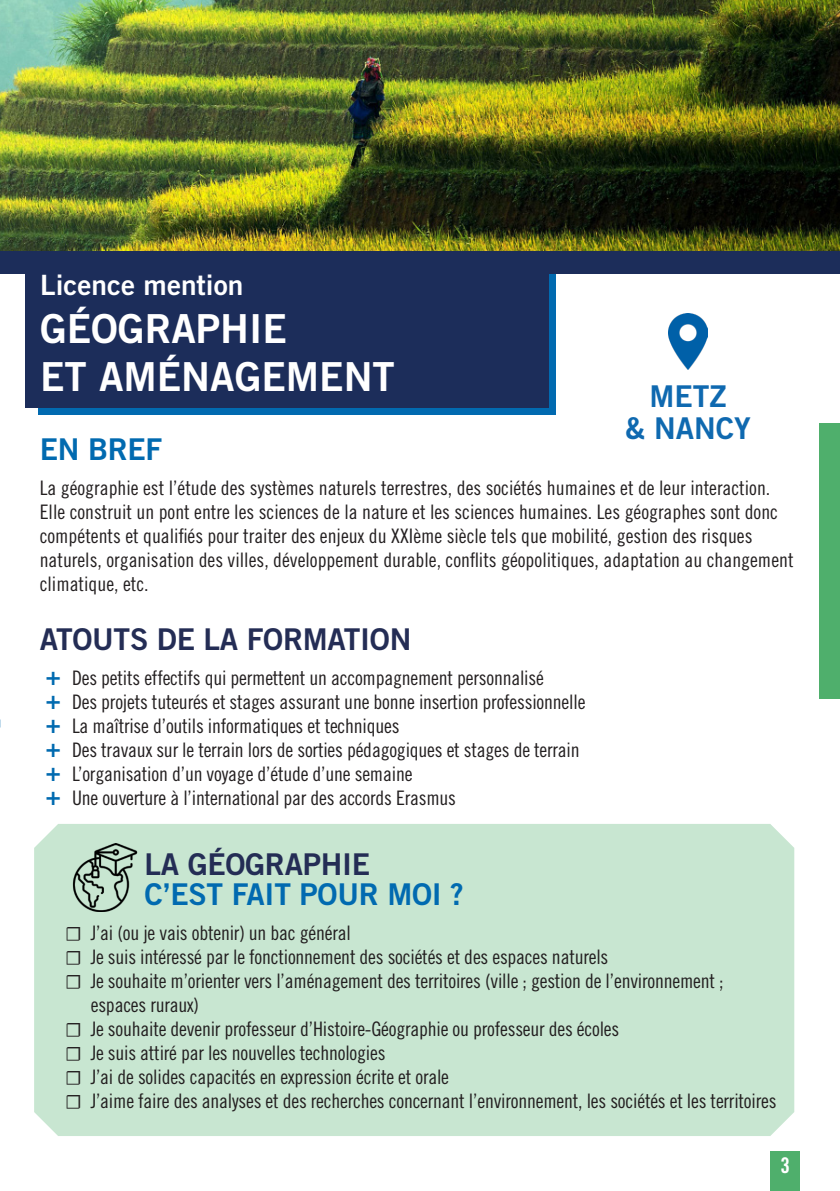
<style>
.page{position:relative;width:840px;height:1191px;background:#fff}
.page>*{position:absolute;margin:0;border:0;box-sizing:border-box;transform-origin:0 0}
.t1{font:40px/48px "Trade Gothic LT Std Bd 2";color:#fff}
.Titre_3{font:30px/30px "Trade Gothic LT Std Bd 2";letter-spacing:-.01em;color:#016ab0}
.Titre_3-2{font:30px "Trade Gothic LT Std Bd 2";letter-spacing:-.01em;color:#242d55}
.t2{font:30px/32px "Trade Gothic LT Std Bd 2";color:#0f69b0;text-align:center}
.t3{font:28px "Trade Gothic LT Std Bd 2";color:#fff}
.t4{font:21.6px "Trade Gothic LT Std Bd Cn 20";color:#fff}
.t5{font:20px/24px "Trade Gothic LT Std Cn 18";letter-spacing:-.01em;color:#231f20}
.s1{font-family:"Trade Gothic LT Std Bd Cn 20";font-size:26px;color:#016ab0}
.s2{color:#242d55}
.s3{font-family:"Minion Pro";font-weight:700;font-stretch:condensed}
</style>
<div class="page">
<div style="left:819px;top:423px;width:20px;height:275px;background:#4faf6c"></div>
<div style="left:34px;top:824px;width:759px;height:312px;background:#c8e6d1"></div>
<div style="left:770px;top:1151px;width:29px;height:40px;background:#4faf6c"></div>
<div style="left:38px;top:255px;width:518px;height:159px;background:#016ab0"></div>
<div style="left:0;top:251px;width:839px;height:23px;background:#1c2d5a"></div>
<div style="left:26px;top:273px;width:522px;height:135px;background:#1c2d5a"></div>
<img style="left:668px;top:314px;width:38px;height:55px">
<img style="left:71px;top:843px;width:68px;height:68px">
<img style="left:0;top:0;width:839px;height:251px">
<p class="t3" style="left:40px;top:268px;width:205px">Licence mention</p>
<p class="t1" style="left:40px;top:304px;width:356px">GÉOGRAPHIE<br>ET AMÉNAGEMENT</p>
<p class="t2" style="left:624px;top:380px;width:127px">METZ<br>&amp; NANCY</p>
<p class="Titre_3" style="left:40px;top:434px;width:124px">EN BREF</p>
<p class="t5" style="left:40px;top:476px;width:755px">La géographie est l’étude des systèmes naturels terrestres, des sociétés humaines et de leur interaction.<br>Elle construit un pont entre les sciences de la nature et les sciences humaines. Les géographes sont donc compétents et qualifiés pour traiter des enjeux du XXIème siècle tels que mobilité, gestion des risques naturels, organisation des villes, développement durable, conflits géopolitiques, adaptation au changement climatique, etc.</p>
<p class="Titre_3-2" style="left:40px;top:620px;width:373px">ATOUTS DE LA FORMATION</p>
<p class="t5" style="left:45px;top:665px;width:499px"><span class="s1">+</span> Des petits effectifs qui permettent un accompagnement personnalisé</p>
<p class="t5" style="left:45px;top:689px;width:541px"><span class="s1">+</span> Des projets tuteurés et stages assurant une bonne insertion professionnelle</p>
<p class="t5" style="left:45px;top:713px;width:355px"><span class="s1">+</span> La maîtrise d’outils informatiques et techniques</p>
<p class="t5" style="left:45px;top:737px;width:535px"><span class="s1">+</span> Des travaux sur le terrain lors de sorties pédagogiques et stages de terrain</p>
<p class="t5" style="left:45px;top:761px;width:368px"><span class="s1">+</span> L’organisation d’un voyage d’étude d’une semaine</p>
<p class="t5" style="left:45px;top:785px;width:412px"><span class="s1">+</span> Une ouverture à l’international par des accords Erasmus</p>
<p class="Titre_3" style="left:144px;top:848px;width:320px"><span class="s2">LA GÉOGRAPHIE<br></span>C’EST FAIT POUR MOI ?</p>
<p class="t5" style="left:65px;top:920px;width:287px"><span class="s3">☐</span> J’ai (ou je vais obtenir) un bac général</p>
<p class="t5" style="left:65px;top:944px;width:544px"><span class="s3">☐</span> Je suis intéressé par le fonctionnement des sociétés et des espaces naturels</p>
<p class="t5" style="left:91px;top:968px;width:634px;text-indent:-26px"><span class="s3">☐</span> Je souhaite m’orienter vers l’aménagement des territoires (ville ; gestion de l’environnement ; espaces ruraux)</p>
<p class="t5" style="left:65px;top:1016px;width:555px"><span class="s3">☐</span> Je souhaite devenir professeur d’Histoire-Géographie ou professeur des écoles</p>
<p class="t5" style="left:65px;top:1040px;width:321px"><span class="s3">☐</span> Je suis attiré par les nouvelles technologies</p>
<p class="t5" style="left:65px;top:1064px;width:385px"><span class="s3">☐</span> J’ai de solides capacités en expression écrite et orale</p>
<p class="t5" style="left:65px;top:1088px;width:712px"><span class="s3">☐</span> J’aime faire des analyses et des recherches concernant l’environnement, les sociétés et les territoires</p>
<p class="t4" style="left:780px;top:1152px;width:11px">3</p>
</div>
